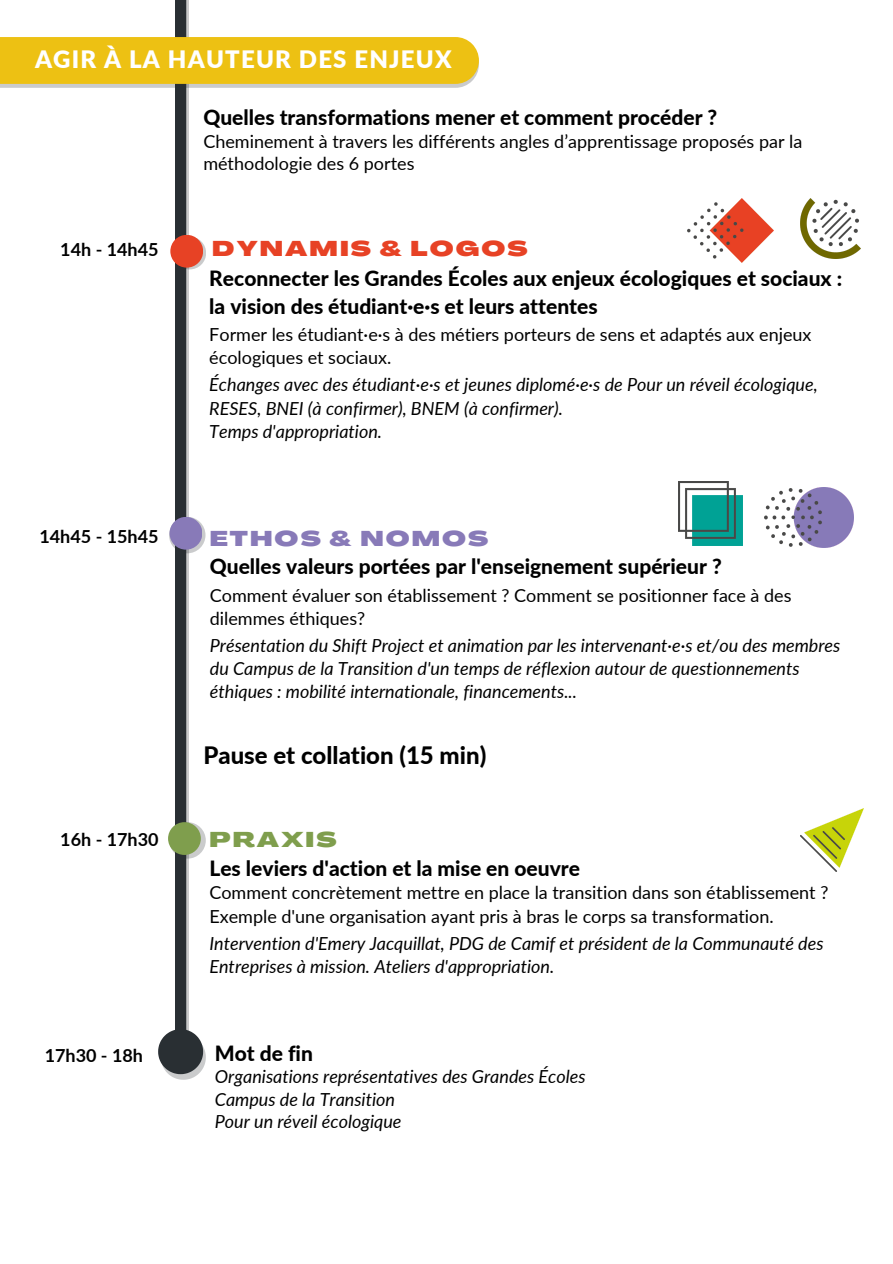
<style>
.page{position:relative;width:893px;height:1264px;background:#fff}
.page>*{position:absolute;margin:0;border:0;box-sizing:border-box;transform-origin:0 0}
.t1{font:900 24px "Lato";letter-spacing:.05em;color:#fff}
.t2{font:800 24px "Lato";color:#000}
.t3{font:800 21px/27.3px "Lato";color:#000}
.t4{font:900 21px "Agrandir Grand";letter-spacing:.1em;color:#e74225}
.t5{font:900 21px "Agrandir Grand";letter-spacing:.1em;color:#887ab8}
.t6{font:900 21px "Agrandir Grand";letter-spacing:.1em;color:#7f9e4d}
.t7{font:italic 18px/23.2px "Lato";color:#000}
.t8{font:18px/23.2px "Lato";color:#000}
.t9{font:700 18px "Lato";color:#000}
</style>
<div class="page">
<div style="left:175px;top:0;width:11px;height:1031px;background:#292f33"></div>
<svg style="left:178px;top:0;width:11px;height:1021px"></svg>
<svg style="left:158px;top:1021px;width:48px;height:59px"></svg>
<svg style="left:0;top:37px;width:478px;height:51px;background:#eac223"></svg>
<svg style="left:169px;top:517px;width:36px;height:36px"></svg>
<div style="left:169px;top:517px;width:33px;height:32px;background:#887ab8;border-radius:50%"></div>
<img style="left:678px;top:481px;width:64px;height:64px">
<img style="left:764px;top:488px;width:89px;height:59px">
<svg style="left:169px;top:822px;width:37px;height:36px"></svg>
<div style="left:168px;top:822px;width:33px;height:33px;background:#7f9e4d;border-radius:50%"></div>
<img style="left:800px;top:808px;width:63px;height:63px">
<svg style="left:173px;top:237px;width:33px;height:32px"></svg>
<div style="left:170px;top:235px;width:33px;height:33px;background:#e74225;border-radius:50%"></div>
<img style="left:687px;top:199px;width:86px;height:64px">
<img style="left:800px;top:199px;width:60px;height:59px">
<p class="t1" style="left:35px;top:45px;width:418px">AGIR À LA HAUTEUR DES ENJEUX</p>
<p class="t3" style="left:203px;top:104px;width:515px">Quelles transformations mener et comment procéder ?</p>
<p class="t8" style="left:203px;top:130px;width:600px;line-height:22.5px">Cheminement à travers les différents angles d’apprentissage proposés par la méthodologie des 6 portes</p>
<p class="t9" style="left:60px;top:238px;width:100px">14h - 14h45</p>
<p class="t4" style="left:212px;top:241px;width:317px">DYNAMIS &amp; LOGOS</p>
<p class="t3" style="left:209px;top:264px;width:634px">Reconnecter les Grandes Écoles aux enjeux écologiques et sociaux : la vision des étudiant·e·s et leurs attentes</p>
<p class="t8" style="left:209px;top:322px;width:603px">Former les étudiant·e·s à des métiers porteurs de sens et adaptés aux enjeux écologiques et sociaux.</p>
<p class="t7" style="left:209px;top:372px;width:610px">Échanges avec des étudiant·e·s et jeunes diplomé·e·s de Pour un réveil écologique,<br>RESES, BNEI (à confirmer), BNEM (à confirmer).</p>
<p class="t7" style="left:209px;top:419px;width:174px">Temps d'appropriation.</p>
<p class="t9" style="left:39px;top:524px;width:121px">14h45 - 15h45</p>
<p class="t5" style="left:210px;top:530px;width:280px">ETHOS &amp; NOMOS</p>
<p class="t3" style="left:210px;top:552px;width:513px">Quelles valeurs portées par l'enseignement supérieur ?</p>
<p class="t8" style="left:210px;top:583px;width:583px">Comment évaluer son établissement ? Comment se positionner face à des dilemmes éthiques?</p>
<p class="t7" style="left:210px;top:633px;width:632px">Présentation du Shift Project et animation par les intervenant·e·s et/ou des membres du Campus de la Transition d'un temps de réflexion autour de questionnements éthiques : mobilité internationale, financements...</p>
<p class="t2" style="left:203px;top:740px;width:284px">Pause et collation (15 min)</p>
<p class="t9" style="left:60px;top:828px;width:100px">16h - 17h30</p>
<p class="t6" style="left:209px;top:831px;width:129px">PRAXIS</p>
<p class="t3" style="left:209px;top:853px;width:372px">Les leviers d'action et la mise en oeuvre</p>
<p class="t8" style="left:209px;top:880px;width:620px">Comment concrètement mettre en place la transition dans son établissement ?<br>Exemple d'une organisation ayant pris à bras le corps sa transformation.</p>
<p class="t7" style="left:209px;top:931px;width:615px">Intervention d'Emery Jacquillat, PDG de Camif et président de la Communauté des<br>Entreprises à mission. Ateliers d'appropriation.</p>
<p class="t9" style="left:45px;top:1044px;width:100px">17h30 - 18h</p>
<p class="t3" style="left:215px;top:1038px;width:100px">Mot de fin</p>
<p class="t7" style="left:215px;top:1064px;width:372px">Organisations représentatives des Grandes Écoles</p>
<p class="t7" style="left:215px;top:1086px;width:182px">Campus de la Transition</p>
<p class="t7" style="left:215px;top:1109px;width:188px">Pour un réveil écologique</p>
</div>
